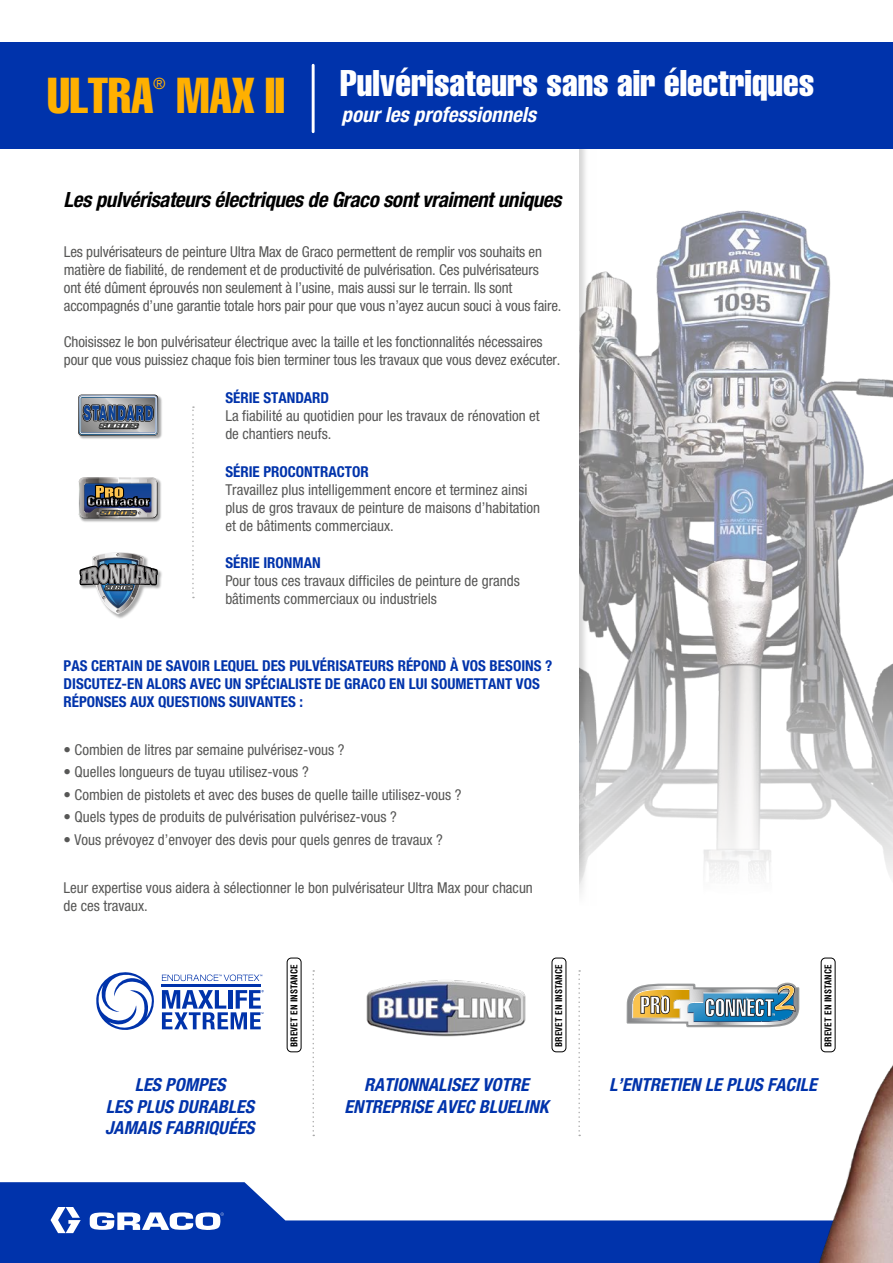
<style>
.page{position:relative;width:893px;height:1263px;background:#fff}
.page>*{position:absolute;margin:0;border:0;box-sizing:border-box;transform-origin:0 0}
.t1{font:49.5px "Helvetica LT Std Comp";letter-spacing:-.01em;color:#ffb000}
.t2{font:36.45px "Helvetica LT Std Comp";color:#fff}
.t3{font:italic 700 condensed 21px "Helvetica Neue LT Std";letter-spacing:-.02em;color:#000}
.t4{font:italic 700 condensed 21px "Helvetica Neue LT Std";color:#fff}
.t5{font:italic 700 condensed 18px/21.6px "Helvetica Neue LT Std";color:#0033ab;text-align:center}
.t6{font:condensed 15.6px "Helvetica Neue LT Std";color:#ffb000}
.t7{font:condensed 15px/18px "Helvetica Neue LT Std";color:#575756}
.t8{font:700 condensed 15px/18px "Helvetica Neue LT Std";color:#0033ab}
.t9{font:700 condensed 9.15px "Helvetica LT Std";letter-spacing:.01em;color:#000}
.s1{font-size:49.5px;color:#ffb000}
</style>
<div class="page">
<div style="left:0;top:43px;width:893px;height:106px;background:#0033ab"></div>
<svg style="left:0;top:1182px;width:815px;height:81px;fill:#0033ab"></svg>
<svg style="left:51px;top:1207px;width:30px;height:26px"></svg>
<svg style="left:90px;top:1212px;width:134px;height:18px"></svg>
<img style="left:580px;top:149px;width:313px;height:874px">
<img style="left:815px;top:746px;width:78px;height:517px">
<svg style="left:192px;top:406px;width:2px;height:192px"></svg>
<div style="left:78px;top:395px;width:85px;height:44px;background:#000;opacity:.33"></div>
<svg style="left:78px;top:394px;width:80px;height:42px"></svg>
<div style="left:79px;top:478px;width:82px;height:44px;background:#000;opacity:.33"></div>
<svg style="left:79px;top:478px;width:78px;height:41px"></svg>
<div style="left:80px;top:552px;width:82px;height:67px;background:#000;opacity:.33"></div>
<svg style="left:79px;top:552px;width:79px;height:62px"></svg>
<svg style="left:96px;top:972px;width:58px;height:58px"></svg>
<hr style="left:161px;top:985px;width:100px;height:2px;background:#0033ab">
<svg style="left:162px;top:974px;width:100px;height:7px"></svg>
<svg style="left:162px;top:990px;width:102px;height:39px"></svg>
<img style="left:627px;top:983px;width:172px;height:44px">
<img style="left:366px;top:962px;width:196px;height:91px">
<svg style="left:312px;top:970px;width:2px;height:166px"></svg>
<svg style="left:578px;top:970px;width:2px;height:166px"></svg>
<hr style="left:312px;top:65px;width:3px;height:67px;background:#fff">
<div style="left:821px;top:958px;width:14px;height:94px;border:1px solid #000;border-radius:4px"></div>
<div style="left:552px;top:958px;width:14px;height:94px;border:1px solid #000;border-radius:4px"></div>
<div style="left:287px;top:958px;width:14px;height:94px;border:1px solid #000;border-radius:4px"></div>
<h1 class="t1" style="left:47px;top:64px;width:108px">ULTRA</h1>
<p class="t6" style="left:153px;top:74px;width:14px">®</p>
<h2 class="t2" style="left:177px;top:60px;width:639px"><span class="s1">MAX II</span> Pulvérisateurs sans air électriques</h2>
<h3 class="t4" style="left:342px;top:101px;width:196px">pour les professionnels</h3>
<h3 class="t3" style="left:64px;top:187px;width:499px">Les pulvérisateurs électriques de Graco sont vraiment uniques</h3>
<p class="t7" style="left:64px;top:243px;width:499px">Les pulvérisateurs de peinture Ultra Max de Graco permettent de remplir vos souhaits en matière de fiabilité, de rendement et de productivité de pulvérisation. Ces pulvérisateurs<br>ont été dûment éprouvés non seulement à l’usine, mais aussi sur le terrain. Ils sont accompagnés d’une garantie totale hors pair pour que vous n’ayez aucun souci à vous faire.</p>
<p class="t7" style="left:64px;top:333px;width:498px">Choisissez le bon pulvérisateur électrique avec la taille et les fonctionnalités nécessaires pour que vous puissiez chaque fois bien terminer tous les travaux que vous devez exécuter.</p>
<p class="t8" style="left:225px;top:389px;width:105px">SÉRIE STANDARD</p>
<p class="t7" style="left:225px;top:407px;width:316px">La fiabilité au quotidien pour les travaux de rénovation et de chantiers neufs.</p>
<p class="t8" style="left:225px;top:462px;width:145px">SÉRIE PROCONTRACTOR</p>
<p class="t7" style="left:225px;top:480px;width:316px">Travaillez plus intelligemment encore et terminez ainsi plus de gros travaux de peinture de maisons d’habitation et de bâtiments commerciaux.</p>
<p class="t8" style="left:225px;top:554px;width:97px">SÉRIE IRONMAN</p>
<p class="t7" style="left:225px;top:572px;width:296px">Pour tous ces travaux difficiles de peinture de grands bâtiments commerciaux ou industriels</p>
<p class="t8" style="left:64px;top:656px;width:490px">PAS CERTAIN DE SAVOIR LEQUEL DES PULVÉRISATEURS RÉPOND À VOS BESOINS ?<br>DISCUTEZ-EN ALORS AVEC UN SPÉCIALISTE DE GRACO EN LUI SOUMETTANT VOS<br>RÉPONSES AUX QUESTIONS SUIVANTES :</p>
<p class="t7" style="left:64px;top:740px;width:282px">• Combien de litres par semaine pulvérisez-vous ?</p>
<p class="t7" style="left:64px;top:763px;width:247px">• Quelles longueurs de tuyau utilisez-vous ?</p>
<p class="t7" style="left:64px;top:785px;width:400px">• Combien de pistolets et avec des buses de quelle taille utilisez-vous ?</p>
<p class="t7" style="left:64px;top:808px;width:335px">• Quels types de produits de pulvérisation pulvérisez-vous ?</p>
<p class="t7" style="left:64px;top:830px;width:381px">• Vous prévoyez d’envoyer des devis pour quels genres de travaux ?</p>
<p class="t7" style="left:64px;top:879px;width:471px">Leur expertise vous aidera à sélectionner le bon pulvérisateur Ultra Max pour chacun de ces travaux.</p>
<p class="t9" style="left:288px;top:1047px;width:85px;rotate:-90deg">BREVET EN INSTANCE</p>
<p class="t9" style="left:553px;top:1047px;width:85px;rotate:-90deg">BREVET EN INSTANCE</p>
<p class="t9" style="left:822px;top:1047px;width:85px;rotate:-90deg">BREVET EN INSTANCE</p>
<p class="t5" style="left:105px;top:1074px;width:151px">LES POMPES<br>LES PLUS DURABLES<br>JAMAIS FABRIQUÉES</p>
<p class="t5" style="left:364px;top:1074px;width:166px">RATIONNALISEZ VOTRE</p>
<p class="t5" style="left:609px;top:1074px;width:209px">L’ENTRETIEN LE PLUS FACILE</p>
<p class="t5" style="left:344px;top:1095px;width:206px">ENTREPRISE AVEC BLUELINK</p>
</div>
